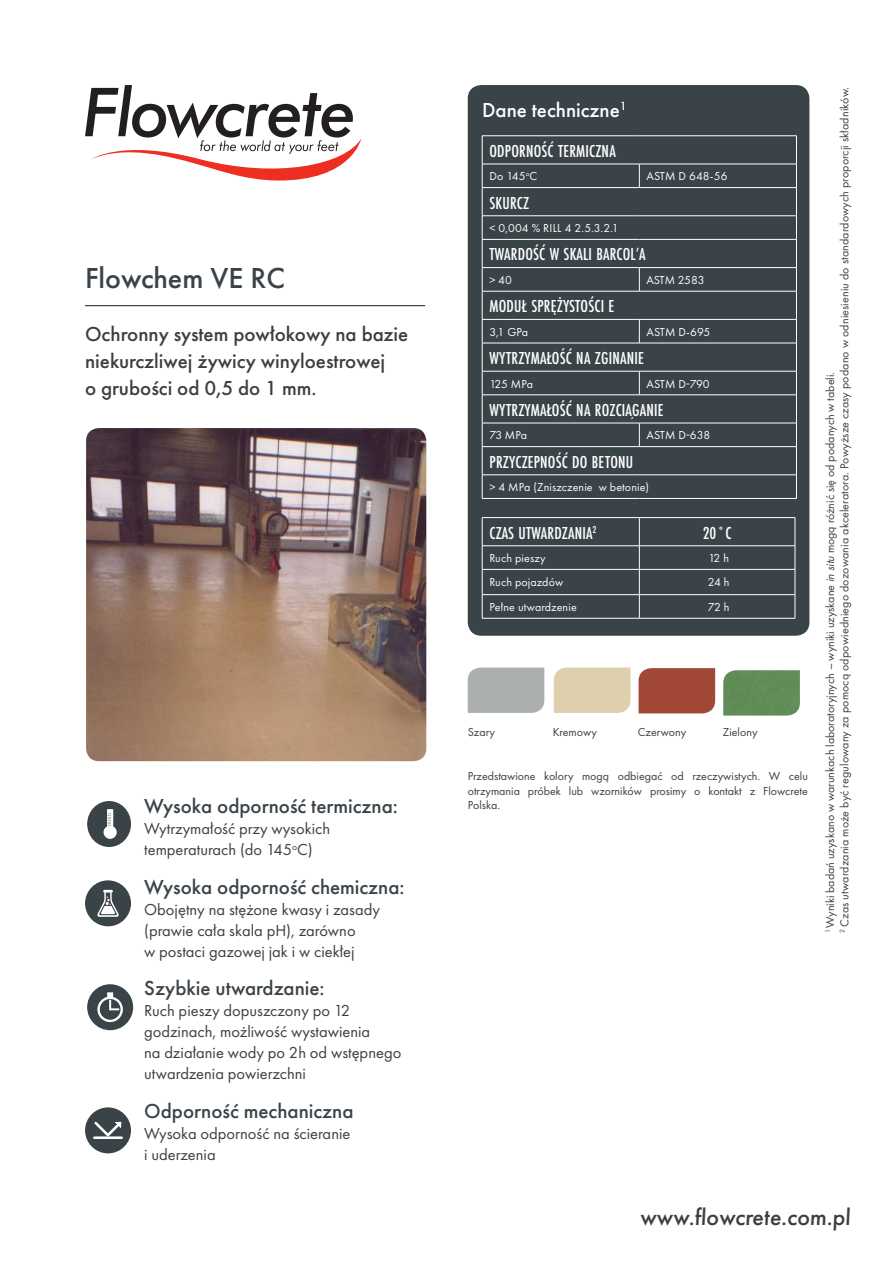
<style>
.page{position:relative;width:893px;height:1263px;background:#fff}
.page>*{position:absolute;margin:0;border:0;box-sizing:border-box;transform-origin:0 0}
.t1{font:500 30px "Futura PT";color:#3a4348}
.t2{font:500 24px "Futura PT";color:#3e3e3f}
.t3{font:500 21px "Futura PT";color:#3a4348}
.t4{font:500 21px/27px "Futura PT";color:#3e3e3f}
.t5{font:500 21px "Futura PT";color:#fff}
.t6{font:500 18px "Futura PT Cond";letter-spacing:.01em;color:#fff}
.t7{font:16.5px/21px "Futura PT";color:#3e3e3f}
.t8{font:12px/14.4px "Futura PT";color:#3e3e3f;text-align:justify}
.t9{font:12px "Futura PT";letter-spacing:.01em;color:#fff}
.s1{font-style:italic}
</style>
<div class="page">
<svg style="left:85px;top:85px;width:276px;height:96px"></svg>
<hr style="left:85px;top:305px;width:340px;height:1px;background:#231f20">
<div style="left:468px;top:668px;width:76px;height:45px;background:#abafae"></div>
<img style="left:86px;top:428px;width:340px;height:333px">
<div style="left:85px;top:880px;width:46px;height:46px;background:#3a4348;border-radius:50%"></div>
<svg style="left:97px;top:890px;width:22px;height:27px"></svg>
<div style="left:87px;top:984px;width:46px;height:46px;background:#3a4348;border-radius:50%"></div>
<svg style="left:97px;top:992px;width:26px;height:30px"></svg>
<div style="left:468px;top:86px;width:341px;height:549px;background:#3a4348;border-radius:13px"></div>
<hr style="left:482px;top:136px;width:157px;height:1px;background:#fff">
<hr style="left:639px;top:136px;width:158px;height:1px;background:#fff">
<hr style="left:482px;top:498px;width:157px;height:1px;background:#fff">
<hr style="left:639px;top:498px;width:158px;height:1px;background:#fff">
<hr style="left:482px;top:216px;width:157px;height:1px;background:#fff">
<hr style="left:639px;top:216px;width:158px;height:1px;background:#fff">
<hr style="left:482px;top:239px;width:157px;height:1px;background:#fff">
<hr style="left:639px;top:239px;width:158px;height:1px;background:#fff">
<hr style="left:482px;top:267px;width:157px;height:1px;background:#fff">
<hr style="left:482px;top:291px;width:157px;height:1px;background:#fff">
<hr style="left:482px;top:319px;width:157px;height:1px;background:#fff">
<hr style="left:639px;top:319px;width:158px;height:1px;background:#fff">
<svg style="left:639px;top:320px;width:1px;height:23px"></svg>
<hr style="left:482px;top:343px;width:157px;height:1px;background:#fff">
<hr style="left:639px;top:343px;width:158px;height:1px;background:#fff">
<hr style="left:482px;top:371px;width:157px;height:1px;background:#fff">
<hr style="left:639px;top:371px;width:158px;height:1px;background:#fff">
<svg style="left:639px;top:371px;width:1px;height:24px"></svg>
<hr style="left:482px;top:395px;width:157px;height:1px;background:#fff">
<hr style="left:639px;top:395px;width:158px;height:1px;background:#fff">
<hr style="left:482px;top:423px;width:157px;height:1px;background:#fff">
<hr style="left:639px;top:423px;width:158px;height:1px;background:#fff">
<svg style="left:639px;top:423px;width:1px;height:23px"></svg>
<hr style="left:482px;top:446px;width:157px;height:1px;background:#fff">
<hr style="left:639px;top:446px;width:158px;height:1px;background:#fff">
<hr style="left:482px;top:475px;width:157px;height:1px;background:#fff">
<hr style="left:639px;top:475px;width:158px;height:1px;background:#fff">
<hr style="left:639px;top:267px;width:158px;height:1px;background:#fff">
<svg style="left:639px;top:268px;width:1px;height:23px"></svg>
<hr style="left:639px;top:291px;width:158px;height:1px;background:#fff">
<hr style="left:482px;top:164px;width:157px;height:1px;background:#fff">
<svg style="left:482px;top:136px;width:1px;height:362px"></svg>
<hr style="left:639px;top:164px;width:158px;height:1px;background:#fff">
<svg style="left:639px;top:164px;width:1px;height:23px"></svg>
<svg style="left:796px;top:137px;width:1px;height:361px"></svg>
<hr style="left:482px;top:187px;width:157px;height:1px;background:#fff">
<hr style="left:639px;top:187px;width:158px;height:1px;background:#fff">
<hr style="left:482px;top:517px;width:157px;height:1px;background:#fff">
<hr style="left:639px;top:517px;width:156px;height:1px;background:#fff">
<hr style="left:482px;top:545px;width:157px;height:1px;background:#fff">
<hr style="left:639px;top:545px;width:156px;height:1px;background:#fff">
<hr style="left:482px;top:569px;width:157px;height:1px;background:#fff">
<hr style="left:639px;top:569px;width:156px;height:1px;background:#fff">
<hr style="left:482px;top:594px;width:157px;height:1px;background:#fff">
<svg style="left:482px;top:518px;width:1px;height:100px"></svg>
<hr style="left:639px;top:594px;width:156px;height:1px;background:#fff">
<svg style="left:639px;top:518px;width:1px;height:100px"></svg>
<svg style="left:795px;top:518px;width:1px;height:100px"></svg>
<hr style="left:482px;top:618px;width:157px;height:1px;background:#fff">
<hr style="left:639px;top:618px;width:156px;height:1px;background:#fff">
<div style="left:468px;top:85px;width:341px;height:551px;border:2px solid #3a4348;border-radius:13px"></div>
<div style="left:87px;top:801px;width:44px;height:46px;background:#3a4348;border-radius:50%"></div>
<svg style="left:104px;top:809px;width:13px;height:30px"></svg>
<div style="left:85px;top:1107px;width:46px;height:46px;background:#3a4348;border-radius:50%"></div>
<hr style="left:93px;top:1136px;width:30px;height:3px;background:#fff">
<svg style="left:94px;top:1122px;width:27px;height:14px"></svg>
<div style="left:639px;top:668px;width:76px;height:45px;background:#a14836"></div>
<div style="left:723px;top:670px;width:77px;height:45px;background:#618c56"></div>
<div style="left:554px;top:668px;width:76px;height:45px;background:#ded0ad"></div>
<p class="t1" style="left:85px;top:260px;width:201px">Flowchem VE RC</p>
<p class="t4" style="left:85px;top:320px;width:325px">Ochronny system powłokowy na bazie niekurczliwej żywicy winyloestrowej<br>o grubości od 0,5 do 1 mm.</p>
<p class="t3" style="left:144px;top:794px;width:255px">Wysoka odporność termiczna:</p>
<p class="t7" style="left:144px;top:818px;width:187px">Wytrzymałość przy wysokich temperaturach (do 145<sup>o</sup>C)</p>
<p class="t3" style="left:144px;top:874px;width:262px">Wysoka odporność chemiczna:</p>
<p class="t7" style="left:144px;top:899px;width:237px">Obojętny na stężone kwasy i zasady (prawie cała skala pH), zarówno<br>w postaci gazowej jak i w ciekłej</p>
<p class="t3" style="left:144px;top:975px;width:182px">Szybkie utwardzanie:</p>
<p class="t7" style="left:144px;top:1000px;width:259px">Ruch pieszy dopuszczony po 12 godzinach, możliwość wystawienia<br>na działanie wody po 2h od wstępnego utwardzenia powierzchni</p>
<p class="t3" style="left:144px;top:1098px;width:211px">Odporność mechaniczna</p>
<p class="t7" style="left:144px;top:1122px;width:208px">Wysoka odporność na ścieranie</p>
<p class="t7" style="left:144px;top:1143px;width:73px">i uderzenia</p>
<p class="t5" style="left:482px;top:97px;width:146px">Dane techniczne<sup>1</sup></p>
<p class="t6" style="left:489px;top:140px;width:128px">ODPORNOS´Ć TERMICZNA</p>
<p class="t9" style="left:489px;top:169px;width:49px">Do 145<sup>o</sup>C</p>
<p class="t9" style="left:647px;top:169px;width:83px">ASTM D 648-56</p>
<p class="t6" style="left:489px;top:192px;width:41px">SKURCZ</p>
<p class="t9" style="left:489px;top:221px;width:131px">&lt; 0,004 % RILL 4 2.5.3.2.1</p>
<p class="t6" style="left:489px;top:244px;width:158px">TWARDOŚĆ W SKALI BARCOL’A</p>
<p class="t9" style="left:489px;top:273px;width:24px">&gt; 40</p>
<p class="t9" style="left:647px;top:273px;width:60px">ASTM 2583</p>
<p class="t6" style="left:489px;top:296px;width:126px">MODUŁ SPRĘŻYSTOŚCI E</p>
<p class="t9" style="left:489px;top:325px;width:40px">3,1 GPa</p>
<p class="t9" style="left:647px;top:325px;width:65px">ASTM D-695</p>
<p class="t6" style="left:489px;top:347px;width:156px">WYTRZYMAŁOS´Ć NA ZGINANIE</p>
<p class="t9" style="left:489px;top:376px;width:45px">125 MPa</p>
<p class="t9" style="left:647px;top:376px;width:65px">ASTM D-790</p>
<p class="t6" style="left:489px;top:399px;width:176px">WYTRZYMAŁOS´Ć NA ROZCIA¸GANIE</p>
<p class="t9" style="left:489px;top:428px;width:39px">73 MPa</p>
<p class="t9" style="left:647px;top:428px;width:65px">ASTM D-638</p>
<p class="t6" style="left:489px;top:451px;width:145px">PRZYCZEPNOŚĆ DO BETONU</p>
<p class="t9" style="left:489px;top:480px;width:161px">&gt; 4 MPa (Zniszczenie w betonie)</p>
<p class="t6" style="left:489px;top:522px;width:109px">CZAS UTWARDZANIA<sup>2</sup></p>
<p class="t6" style="left:703px;top:522px;width:30px">20˚C</p>
<p class="t9" style="left:489px;top:551px;width:58px">Ruch pieszy</p>
<p class="t9" style="left:708px;top:551px;width:22px">12 h</p>
<p class="t9" style="left:489px;top:575px;width:75px">Ruch pojazdów</p>
<p class="t9" style="left:708px;top:575px;width:23px">24 h</p>
<p class="t9" style="left:489px;top:600px;width:89px">Pełne utwardzenie</p>
<p class="t9" style="left:708px;top:600px;width:23px">72 h</p>
<p class="t8" style="left:468px;top:725px;width:29px">Szary</p>
<p class="t8" style="left:553px;top:725px;width:46px">Kremowy</p>
<p class="t8" style="left:638px;top:725px;width:50px">Czerwony</p>
<p class="t8" style="left:723px;top:725px;width:36px">Zielony</p>
<p class="t8" style="left:468px;top:769px;width:342px">Przedstawione kolory mogą odbiegać od rzeczywistych. W celu otrzymania próbek lub wzorników prosimy o kontakt z Flowcrete Polska.</p>
<p class="t8" style="left:823px;top:933px;width:848px;rotate:-90deg"><sup>1</sup> Wyniki badań uzyskano w warunkach laboratoryjnych – wyniki uzyskane <span class="s1">in situ</span> mogą różnić się od podanych w tabeli.<br><sup>2</sup> Czas utwardzania może być regulowany za pomocą odpowiedniego dozowania akceleratora. Powyższe czasy podano w odniesieniu do standardowych proporcji składników.</p>
<h2 class="t2" style="left:640px;top:1202px;width:213px">www.flowcrete.com.pl</h2>
</div>
